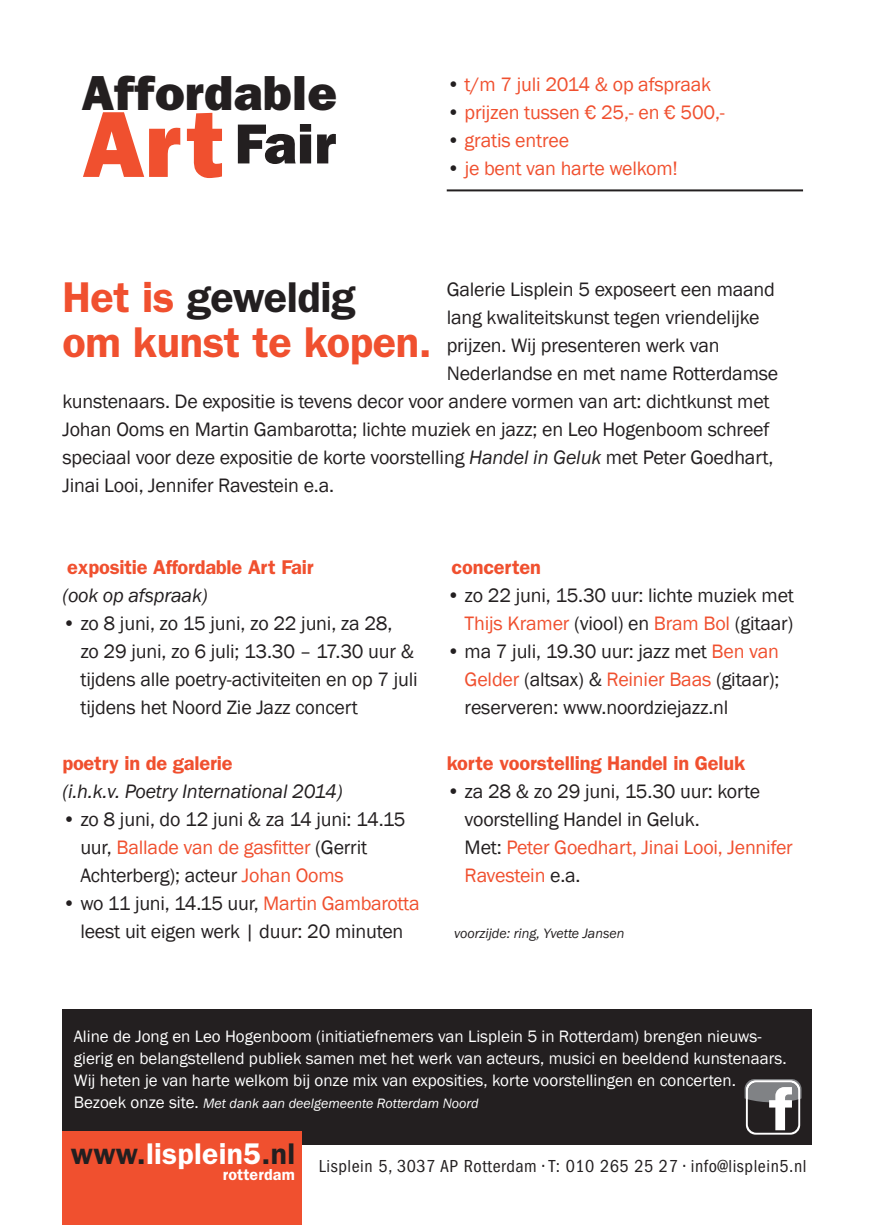
<style>
.page{position:relative;width:874px;height:1225px;background:#fff}
.page>*{position:absolute;margin:0;border:0;box-sizing:border-box;transform-origin:0 0}
.t1{font:56.6px "ITC Franklin Gothic Std Hvy";color:#231f20}
.t2{font:49.4px "ITC Franklin Gothic Std Hvy";letter-spacing:.01em;color:#231f20}
.t3{font:600 43.2px/45.2px "ITC Franklin Gothic Std";letter-spacing:-.01em;color:#f0502f}
.t4{font:600 30px "ITC Franklin Gothic Std";letter-spacing:.01em;color:#fff}
.t5{font:20px/28px "Franklin Gothic";letter-spacing:-.01em;color:#231f20}
.t6{font:20px "Franklin Gothic";letter-spacing:-.01em;color:#f0502f}
.t7{font:600 20px "ITC Franklin Gothic Std";letter-spacing:-.01em;color:#f0502f}
.t8{font:italic 20px "Franklin Gothic";letter-spacing:-.01em;color:#231f20}
.t9{font:condensed 18px "ITC Franklin Gothic Std";letter-spacing:.03em;color:#231f20}
.t10{font:17px/22px "Franklin Gothic";color:#fff}
.t11{font:600 16px "ITC Franklin Gothic Std";letter-spacing:.01em;color:#fff}
.t12{font:italic 14px "Franklin Gothic";color:#fff}
.t13{font:italic 14px "Franklin Gothic";color:#231f20}
.s1{font-size:94.2px;color:#f0502f}
.s2{color:#231f20}
.s3{font-style:italic}
.s4{color:#f0502f}
.s5{font-style:normal;font-size:17px}
</style>
<div class="page">
<div style="left:62px;top:1009px;width:749px;height:135px;background:#231f20"></div>
<div style="left:62px;top:1131px;width:239px;height:94px;background:#f0502f"></div>
<svg style="left:744px;top:1079px;width:57px;height:56px"></svg>
<hr style="left:446px;top:189px;width:356px;height:2px;background:#231f20">
<h2 class="t2" style="left:81px;top:64px;width:257px">Affordable</h2>
<h1 class="t1" style="left:82px;top:111px;width:256px"><span class="s1">Art</span> Fair</h1>
<p class="t6" style="left:446px;top:71px;width:266px"><span class="s2">•</span> t/m 7 juli 2014 &amp; op afspraak</p>
<p class="t6" style="left:446px;top:99px;width:279px"><span class="s2">•</span> prijzen tussen € 25,- en € 500,-</p>
<p class="t6" style="left:446px;top:127px;width:124px"><span class="s2">•</span> gratis entree</p>
<p class="t6" style="left:446px;top:155px;width:232px"><span class="s2">•</span> je bent van harte welkom!</p>
<h3 class="t3" style="left:62px;top:274px;width:370px">Het is <span class="s2">geweldig<br></span>om kunst te kopen.</h3>
<p class="t5" style="left:446px;top:276px;width:329px">Galerie Lisplein 5 exposeert een maand</p>
<p class="t5" style="left:446px;top:304px;width:314px">lang kwaliteitskunst tegen vriendelijke</p>
<p class="t5" style="left:446px;top:332px;width:274px">prijzen. Wij presenteren werk van</p>
<p class="t5" style="left:446px;top:360px;width:333px">Nederlandse en met name Rotterdamse</p>
<p class="t5" style="left:62px;top:388px;width:708px">kunstenaars. De expositie is tevens decor voor andere vormen van art: dichtkunst met</p>
<p class="t5" style="left:62px;top:416px;width:708px">Johan Ooms en Martin Gambarotta; lichte muziek en jazz; en Leo Hogenboom schreef</p>
<p class="t5" style="left:62px;top:444px;width:712px">speciaal voor deze expositie de korte voorstelling <span class="s3">Handel in Geluk</span> met Peter Goedhart,</p>
<p class="t5" style="left:62px;top:472px;width:273px">Jinai Looi, Jennifer Ravestein e.a.</p>
<p class="t7" style="left:67px;top:555px;width:248px">expositie Affordable Art Fair</p>
<p class="t8" style="left:62px;top:582px;width:147px">(ook op afspraak)</p>
<p class="t5" style="left:80px;top:609px;width:338px;text-indent:-18px">• zo 8 juni, zo 15 juni, zo 22 juni, za 28,<br>zo 29 juni, zo 6 juli; 13.30 – 17.30 uur &amp; tijdens alle poetry-activiteiten en op 7 juli tijdens het Noord Zie Jazz concert</p>
<p class="t7" style="left:62px;top:751px;width:171px">poetry in de galerie</p>
<p class="t8" style="left:62px;top:778px;width:281px">(i.h.k.v. Poetry International 2014)</p>
<p class="t5" style="left:80px;top:805px;width:326px;text-indent:-18px">• zo 8 juni, do 12 juni &amp; za 14 juni: 14.15 uur, <span class="s4">Ballade van de gasfitter</span> (Gerrit<br>Achterberg); acteur <span class="s4">Johan Ooms</span></p>
<p class="t5" style="left:62px;top:889px;width:358px;text-align:center">• wo 11 juni, 14.15 uur, <span class="s4">Martin Gambarotta </span>leest uit eigen werk | duur: 20 minuten</p>
<p class="t7" style="left:451px;top:555px;width:91px">concerten</p>
<p class="t5" style="left:446px;top:581px;width:348px;text-align:right">• zo 22 juni, 15.30 uur: lichte muziek met<br><span class="s4">Thijs Kramer</span> (viool) en <span class="s4">Bram Bol</span> (gitaar)</p>
<p class="t5" style="left:464px;top:637px;width:316px;text-align:justify;text-indent:-18px">• ma 7 juli, 19.30 uur: jazz met <span class="s4">Ben van Gelder</span> (altsax) &amp; <span class="s4">Reinier Baas</span> (gitaar); reserveren: www.noordziejazz.nl</p>
<p class="t7" style="left:446px;top:751px;width:300px">korte voorstelling Handel in Geluk</p>
<p class="t5" style="left:464px;top:777px;width:329px;text-indent:-18px">• za 28 &amp; zo 29 juni, 15.30 uur: korte voorstelling Handel in Geluk.<br>Met: <span class="s4">Peter Goedhart, Jinai Looi, Jennifer<br>Ravestein</span> e.a.</p>
<p class="t13" style="left:454px;top:924px;width:172px">voorzijde: ring, Yvette Jansen</p>
<p class="t10" style="left:74px;top:1026px;width:714px">Aline de Jong en Leo Hogenboom (initiatiefnemers van Lisplein 5 in Rotterdam) brengen nieuws&shy;gierig en belangstellend publiek samen met het werk van acteurs, musici en beeldend kunstenaars.<br>Wij heten je van harte welkom bij onze mix van exposities, korte voorstellingen en concerten.</p>
<p class="t12" style="left:74px;top:1095px;width:406px"><span class="s5">Bezoek onze site.</span> Met dank aan deelgemeente Rotterdam Noord</p>
<h3 class="t4" style="left:71px;top:1135px;width:226px"><span class="s2">www.</span>lisplein5<span class="s2">.nl</span></h3>
<p class="t9" style="left:319px;top:1155px;width:489px">Lisplein 5, 3037 AP Rotterdam • T: 010 265 25 27 • info@lisplein5.nl</p>
<p class="t11" style="left:223px;top:1164px;width:73px">rotterdam</p>
</div>
